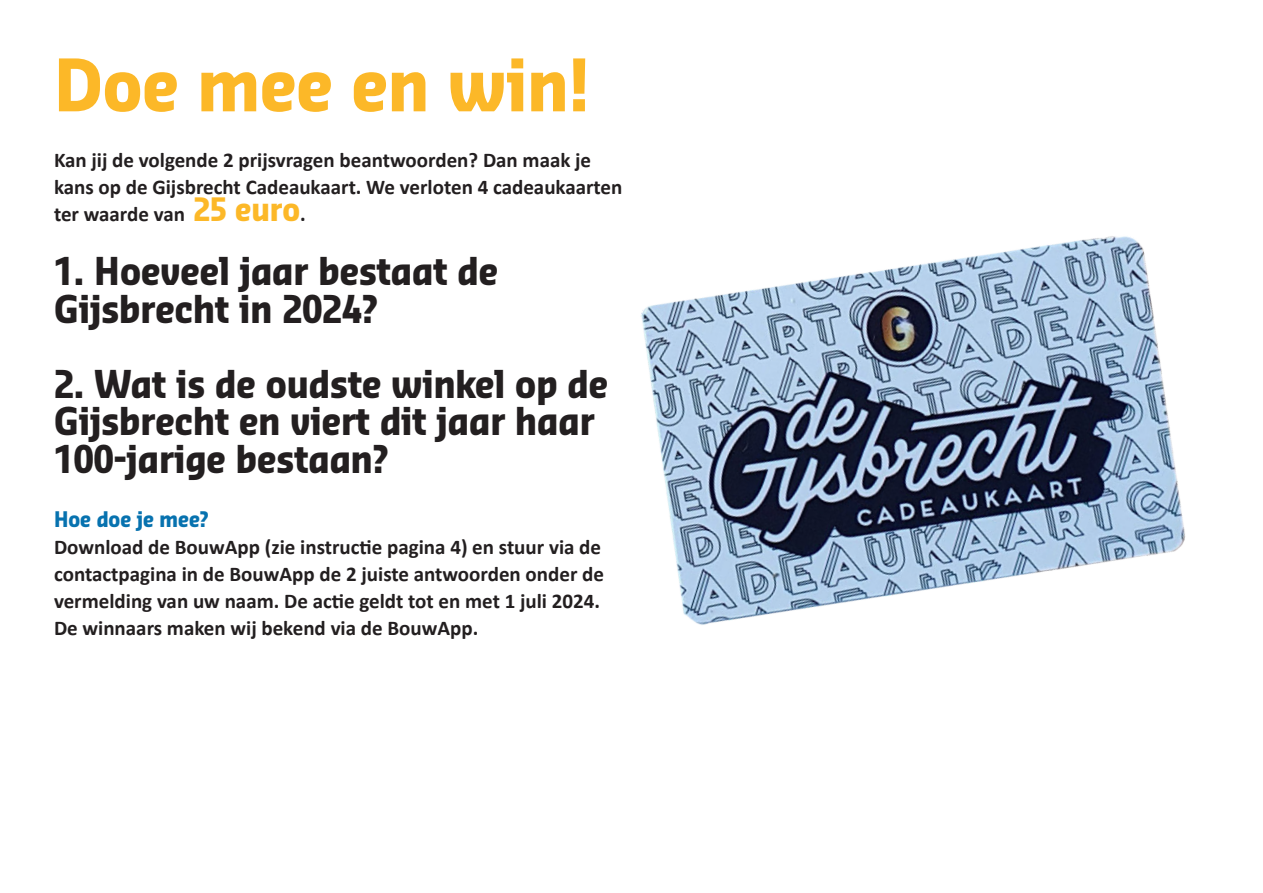
<style>
.page{position:relative;width:1263px;height:893px;background:#fff}
.page>*{position:absolute;margin:0;border:0;box-sizing:border-box;transform-origin:0 0}
.t1{font:700 70.5px "Sansa Con Pro";color:#fcb828}
.t2{font:700 37.5px/37.5px "Sansa Con Pro";color:#231f20}
.t3{font:21px/27px "Calibri Bold 2";color:#231f20}
.t4{font:700 21px/27px "Calibri";color:#231f20}
.t5{font:700 21px "Sansa Con Pro";color:#0772af}
.s1{font-family:"Sansa Con Pro";font-size:31.5px;color:#fcb828}
.s2{font-family:"Calibri";font-weight:700}
</style>
<div class="page">
<img style="left:641px;top:236px;width:545px;height:389px">
<h1 class="t1" style="left:54px;top:39px;width:537px">Doe mee en win!</h1>
<p class="t4" style="left:54px;top:146px;width:570px">Kan jij de volgende 2 prijsvragen beantwoorden? Dan maak je kans op de Gijsbrecht Cadeaukaart. We verloten 4 cadeaukaarten ter waarde van <span class="s1">25 euro</span>.</p>
<p class="t2" style="left:54px;top:251px;width:445px">1. Hoeveel jaar bestaat de<br>Gijsbrecht in 2024?</p>
<p class="t2" style="left:54px;top:364px;width:556px">2. Wat is de oudste winkel op de<br>Gijsbrecht en viert dit jaar haar<br>100-jarige bestaan?</p>
<h2 class="t5" style="left:54px;top:505px;width:156px">Hoe doe je mee?</h2>
<p class="t3" style="left:54px;top:533px;width:552px">Download de BouwApp (zie instructie pagina 4) en stuur via de <span class="s2">contactpagina in de BouwApp de 2 juiste antwoorden onder de </span>vermelding van uw naam. De actie geldt tot en met 1 juli 2024.<br><span class="s2">De winnaars maken wij bekend via de BouwApp.</span></p>
</div>
